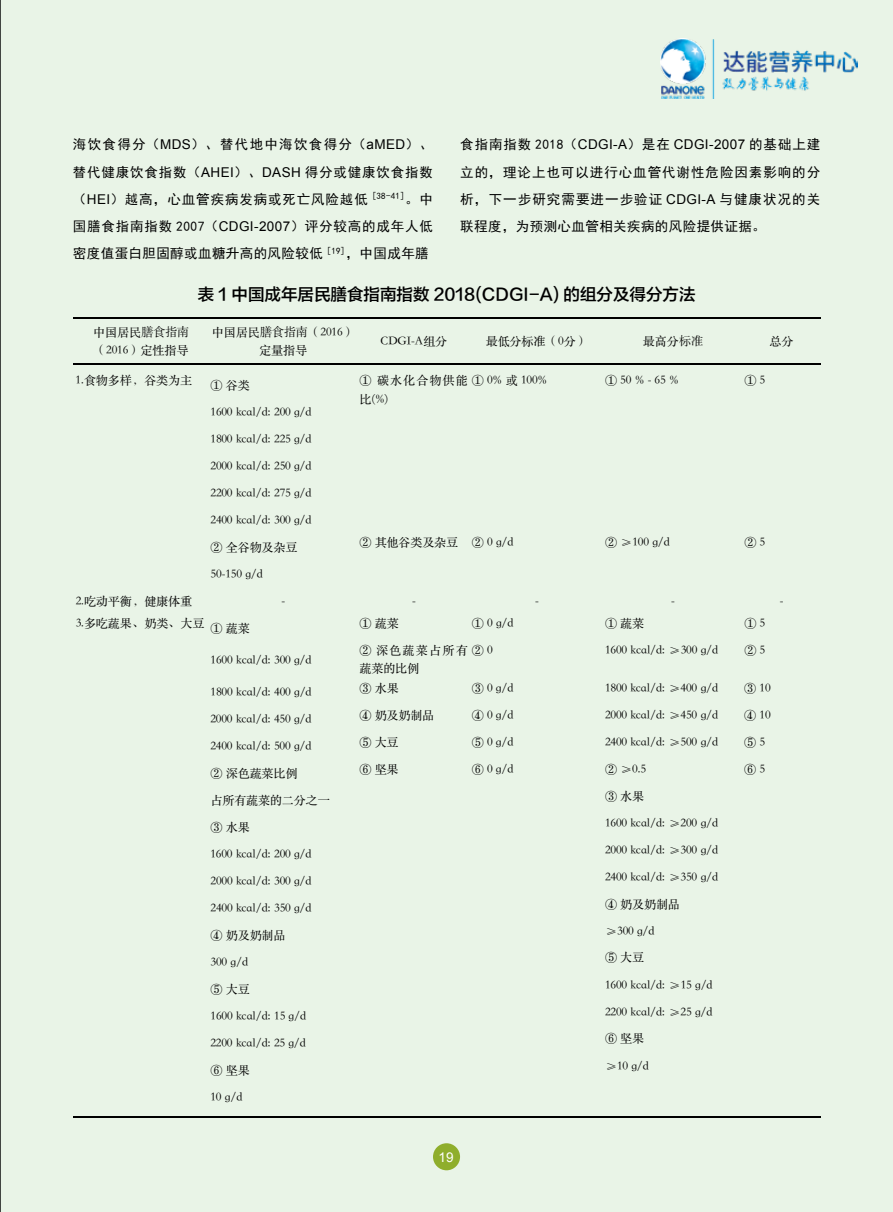
<style>
.page{position:relative;width:893px;height:1212px;background:#e9f4e7}
.page>*{position:absolute;margin:0;border:0;box-sizing:border-box;transform-origin:0 0}
.t1{font:16.5px "FZLTZHK GBK1 0";color:#000}
.t2{font:16.05px "FZLTZHK GBK1 0";letter-spacing:-.005em;color:#000}
.t3{font:13.5px/27.3px "Sim Hei";letter-spacing:.03em;color:#000;text-align:justify}
.t4{font:13.5px "Arial";color:#fff}
.t5{font:12.15px/18px "ST Songti SC Regular";letter-spacing:-.015em;color:#000}
.t6{font:12.15px/18.1px "ST Songti SC Regular";letter-spacing:.085em;color:#000}
.t7{font:12.15px/18px "ST Songti SC Regular";letter-spacing:.095em;color:#000}
.s1{font-family:"Arial"}
.s2{font-family:"FZSSK GBK1 0"}
</style>
<div class="page">
<img style="left:661px;top:38px;width:196px;height:61px">
<div style="left:433px;top:1143px;width:27px;height:27px;background:#8fae2c;border-radius:50%"></div>
<hr style="left:73px;top:317px;width:747px;height:1px;background:#000">
<hr style="left:73px;top:363px;width:747px;height:1px;background:#000">
<hr style="left:73px;top:1116px;width:747px;height:1px;background:#000">
<p class="t3" style="left:73px;top:131px;width:361px">海饮食得分（<span class="s1">MDS</span>）、替代地中海饮食得分（<span class="s1">aMED</span>）、替代健康饮食指数（<span class="s1">AHEI</span>）、<span class="s1">DASH</span> 得分或健康饮食指数（<span class="s1">HEI</span>）越高，心血管疾病发病或死亡风险越低 <sup>[38-41]</sup>。中国膳食指南指数 2007（<span class="s1">CDGI-2007</span>）评分较高的成年人低密度值蛋白胆固醇或血糖升高的风险较低 <sup>[19]</sup>，中国成年膳</p>
<h1 class="t1" style="left:198px;top:285px;width:499px">表 1 中国成年居民膳食指南指数 2018(CDGI-A) 的组分及得分方法</h1>
<p class="t3" style="left:460px;top:131px;width:361px">食指南指数 2018（<span class="s1">CDGI-A</span>）是在 <span class="s1">CDGI-2007</span> 的基础上建立的，理论上也可以进行心血管代谢性危险因素影响的分析，下一步研究需要进一步验证 <span class="s1">CDGI-A</span> 与健康状况的关联程度，为预测心血管相关疾病的风险提供证据。</p>
<h2 class="t2" style="left:208px;top:289px;width:478px">表1 中国成年居民膳食指南指数 2018(CDGI-A)的组分及得分方法</h2>
<p class="t5" style="left:93px;top:323px;width:98px">中国居民<span class="s2">膳食指南（</span>2016<span class="s2">）</span>定性指导</p>
<p class="t5" style="left:212px;top:323px;width:145px;text-align:center">中国居民<span class="s2">膳食指南（</span>2016<span class="s2">）</span>定量指导</p>
<p class="t5" style="left:381px;top:332px;width:68px">CDGI-A组分</p>
<p class="t5" style="left:486px;top:332px;width:104px">最低分标准<span class="s2">（</span>0分<span class="s2">）</span></p>
<p class="t5" style="left:643px;top:332px;width:62px">最高分<span class="s2">标准</span></p>
<p class="t5" style="left:769px;top:332px;width:25px">总分</p>
<p class="t5" style="left:76px;top:371px;width:118px">1.食物多样，谷类为主</p>
<p class="t5" style="left:211px;top:375px;width:41px">① 谷类</p>
<p class="t6" style="left:359px;top:371px;width:190px">① 碳水化合物供能 ① 0% 或 100%比(%)</p>
<p class="t5" style="left:605px;top:371px;width:76px">①50%-65%</p>
<p class="t5" style="left:744px;top:371px;width:22px">① 5</p>
<p class="t5" style="left:210px;top:402px;width:103px">1600 kcal/d: 200 g/d</p>
<p class="t5" style="left:210px;top:429px;width:103px">1800 kcal/d: 225 g/d</p>
<p class="t5" style="left:210px;top:457px;width:103px">2000 kcal/d: 250 g/d</p>
<p class="t5" style="left:210px;top:483px;width:103px">2200 kcal/d: 275 g/d</p>
<p class="t5" style="left:210px;top:510px;width:103px">2400 kcal/d: 300 g/d</p>
<p class="t5" style="left:210px;top:537px;width:89px">② 全谷物及杂豆</p>
<p class="t5" style="left:359px;top:533px;width:156px">② 其他谷类及杂豆 ② 0 g/d</p>
<p class="t5" style="left:605px;top:533px;width:67px">② ≥100 g/d</p>
<p class="t5" style="left:744px;top:533px;width:22px">② 5</p>
<p class="t5" style="left:211px;top:564px;width:54px">50-150 g/d</p>
<p class="t5" style="left:76px;top:591px;width:118px">2.吃动平衡，健康体重</p>
<p class="t5" style="left:282px;top:591px;width:5px">-</p>
<p class="t5" style="left:412px;top:591px;width:5px">-</p>
<p class="t5" style="left:535px;top:591px;width:5px">-</p>
<p class="t5" style="left:671px;top:591px;width:5px">-</p>
<p class="t5" style="left:780px;top:591px;width:5px">-</p>
<p class="t5" style="left:76px;top:614px;width:176px">3.多吃蔬果、奶类、大豆 ① 蔬菜</p>
<p class="t5" style="left:359px;top:614px;width:41px">① 蔬菜</p>
<p class="t5" style="left:472px;top:614px;width:43px">① 0 g/d</p>
<p class="t5" style="left:605px;top:614px;width:41px">① 蔬菜</p>
<p class="t5" style="left:744px;top:614px;width:22px">① 5</p>
<p class="t5" style="left:211px;top:651px;width:103px">1600 kcal/d: 300 g/d</p>
<p class="t7" style="left:359px;top:641px;width:135px">② 深色蔬菜占所有 ② 0蔬菜的比例</p>
<p class="t5" style="left:605px;top:641px;width:115px">1600 kcal/d: ≥300 g/d</p>
<p class="t5" style="left:744px;top:641px;width:22px">② 5</p>
<p class="t5" style="left:211px;top:683px;width:103px">1800 kcal/d: 400 g/d</p>
<p class="t5" style="left:360px;top:678px;width:41px">③ 水果</p>
<p class="t5" style="left:472px;top:678px;width:43px">③ 0 g/d</p>
<p class="t5" style="left:605px;top:678px;width:115px">1800 kcal/d: ≥400 g/d</p>
<p class="t5" style="left:744px;top:678px;width:28px">③ 10</p>
<p class="t5" style="left:210px;top:710px;width:103px">2000 kcal/d: 450 g/d</p>
<p class="t5" style="left:359px;top:705px;width:77px">④ 奶及奶制品</p>
<p class="t5" style="left:472px;top:705px;width:43px">④ 0 g/d</p>
<p class="t5" style="left:605px;top:705px;width:115px">2000 kcal/d: ≥450 g/d</p>
<p class="t5" style="left:744px;top:705px;width:28px">④ 10</p>
<p class="t5" style="left:210px;top:737px;width:103px">2400 kcal/d: 500 g/d</p>
<p class="t5" style="left:359px;top:732px;width:41px">⑤ 大豆</p>
<p class="t5" style="left:472px;top:732px;width:43px">⑤ 0 g/d</p>
<p class="t5" style="left:605px;top:732px;width:115px">2400 kcal/d: ≥500 g/d</p>
<p class="t5" style="left:744px;top:732px;width:22px">⑤ 5</p>
<p class="t5" style="left:210px;top:764px;width:89px">② 深色蔬菜比例</p>
<p class="t5" style="left:359px;top:759px;width:41px">⑥ 坚果</p>
<p class="t5" style="left:472px;top:759px;width:43px">⑥ 0 g/d</p>
<p class="t5" style="left:605px;top:759px;width:43px">② ≥0.5</p>
<p class="t5" style="left:744px;top:759px;width:22px">⑥ 5</p>
<p class="t5" style="left:210px;top:791px;width:121px">占所有蔬菜的二分之一</p>
<p class="t5" style="left:605px;top:786px;width:41px">③ 水果</p>
<p class="t5" style="left:210px;top:818px;width:41px">③ 水果</p>
<p class="t5" style="left:605px;top:813px;width:115px">1600 kcal/d: ≥200 g/d</p>
<p class="t5" style="left:210px;top:845px;width:103px">1600 kcal/d: 200 g/d</p>
<p class="t5" style="left:605px;top:840px;width:115px">2000 kcal/d: ≥300 g/d</p>
<p class="t5" style="left:210px;top:872px;width:103px">2000 kcal/d: 300 g/d</p>
<p class="t5" style="left:605px;top:867px;width:115px">2400 kcal/d: ≥350 g/d</p>
<p class="t5" style="left:210px;top:899px;width:103px">2400 kcal/d: 350 g/d</p>
<p class="t5" style="left:605px;top:894px;width:76px">④ 奶及奶制品</p>
<p class="t5" style="left:211px;top:926px;width:77px">④ 奶及奶制品</p>
<p class="t5" style="left:605px;top:921px;width:51px">≥300 g/d</p>
<p class="t5" style="left:211px;top:953px;width:39px">300 g/d</p>
<p class="t5" style="left:605px;top:948px;width:41px">⑤ 大豆</p>
<p class="t5" style="left:211px;top:980px;width:41px">⑤ 大豆</p>
<p class="t5" style="left:605px;top:975px;width:109px">1600 kcal/d: ≥15 g/d</p>
<p class="t5" style="left:211px;top:1007px;width:97px">1600 kcal/d: 15 g/d</p>
<p class="t5" style="left:605px;top:1002px;width:109px">2200 kcal/d: ≥25 g/d</p>
<p class="t5" style="left:210px;top:1034px;width:97px">2200 kcal/d: 25 g/d</p>
<p class="t5" style="left:605px;top:1029px;width:41px">⑥ 坚果</p>
<p class="t5" style="left:210px;top:1061px;width:41px">⑥ 坚果</p>
<p class="t5" style="left:605px;top:1056px;width:46px">≥10 g/d</p>
<p class="t5" style="left:210px;top:1088px;width:34px">10 g/d</p>
<p class="t4" style="left:439px;top:1148px;width:17px">19</p>
</div>
